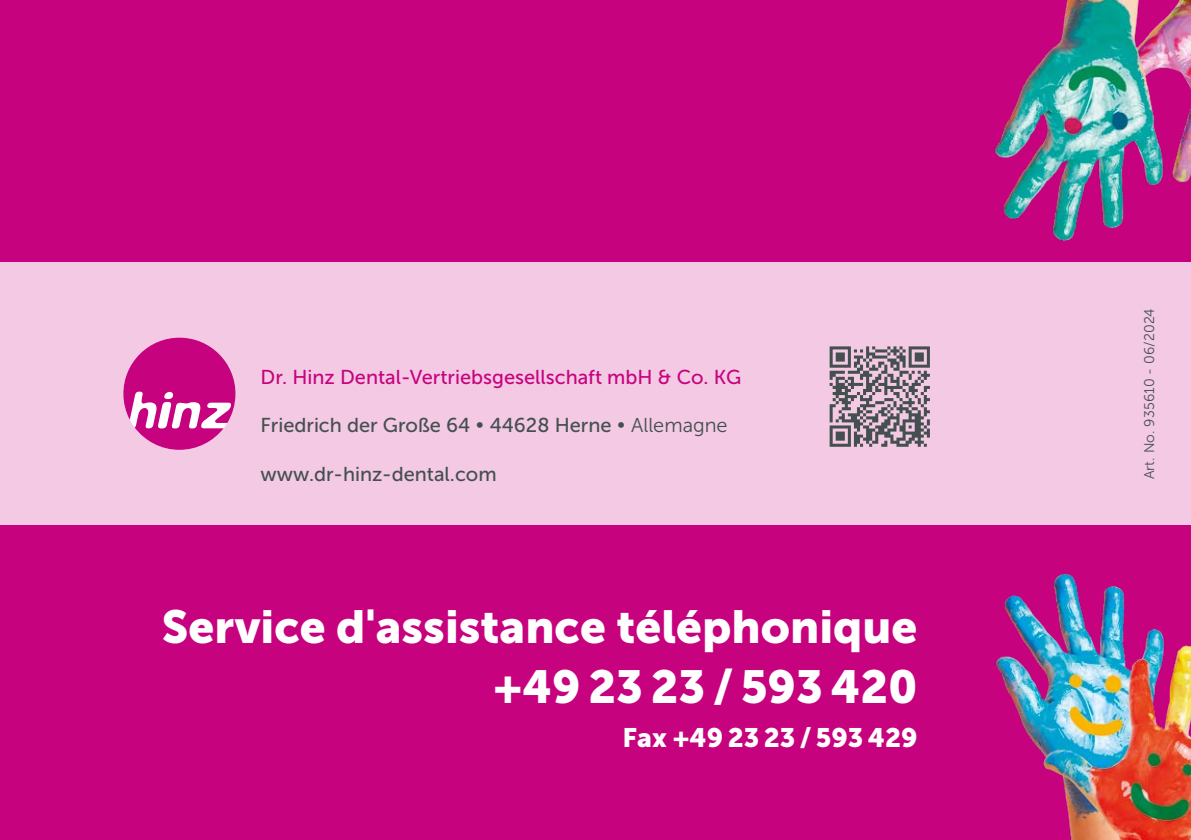
<style>
.page{position:relative;width:1191px;height:840px;background:#fff}
.page>*{position:absolute;margin:0;border:0;box-sizing:border-box;transform-origin:0 0}
.t1{font:46px/60px "Museo Sans 900";color:#fff;text-align:right}
.t2{font:26.6px "Museo Sans 900";color:#fff}
.t3{font:20px "Museo Sans 500";color:#444f50}
.t4{font:20px "Museo Sans 500";color:#c7027f}
.t5{font:14px "Museo Sans 300";letter-spacing:.005em;color:#444f50}
.s1{font-family:"Museo Sans 300"}
</style>
<div class="page">
<div style="left:0;top:0;width:1191px;height:839px;background:#c7027f"></div>
<div style="left:0;top:262px;width:1191px;height:262px;background:#f3c9e3"></div>
<img style="left:994px;top:0;width:197px;height:241px">
<img style="left:995px;top:573px;width:196px;height:266px">
<svg style="left:123px;top:337px;width:112px;height:112px"></svg>
<svg style="left:829px;top:346px;width:101px;height:100px"></svg>
<p class="t4" style="left:261px;top:366px;width:482px">Dr. Hinz Dental-Vertriebsgesellschaft mbH &amp; Co. KG</p>
<p class="t3" style="left:261px;top:414px;width:468px">Friedrich der Große 64 <span class="s1">•</span> 44628 Herne <span class="s1">• Allemagne</span></p>
<p class="t3" style="left:261px;top:462px;width:238px">www.dr-hinz-dental.com</p>
<h1 class="t1" style="left:162px;top:596px;width:757px">Service d'assistance téléphonique +49 23 23 / 593 420</h1>
<h2 class="t2" style="left:622px;top:722px;width:296px">Fax +49 23 23 / 593 429</h2>
<p class="t5" style="left:1141px;top:479px;width:172px;rotate:-90deg">Art. No. 935610 - 06/2024</p>
</div>
